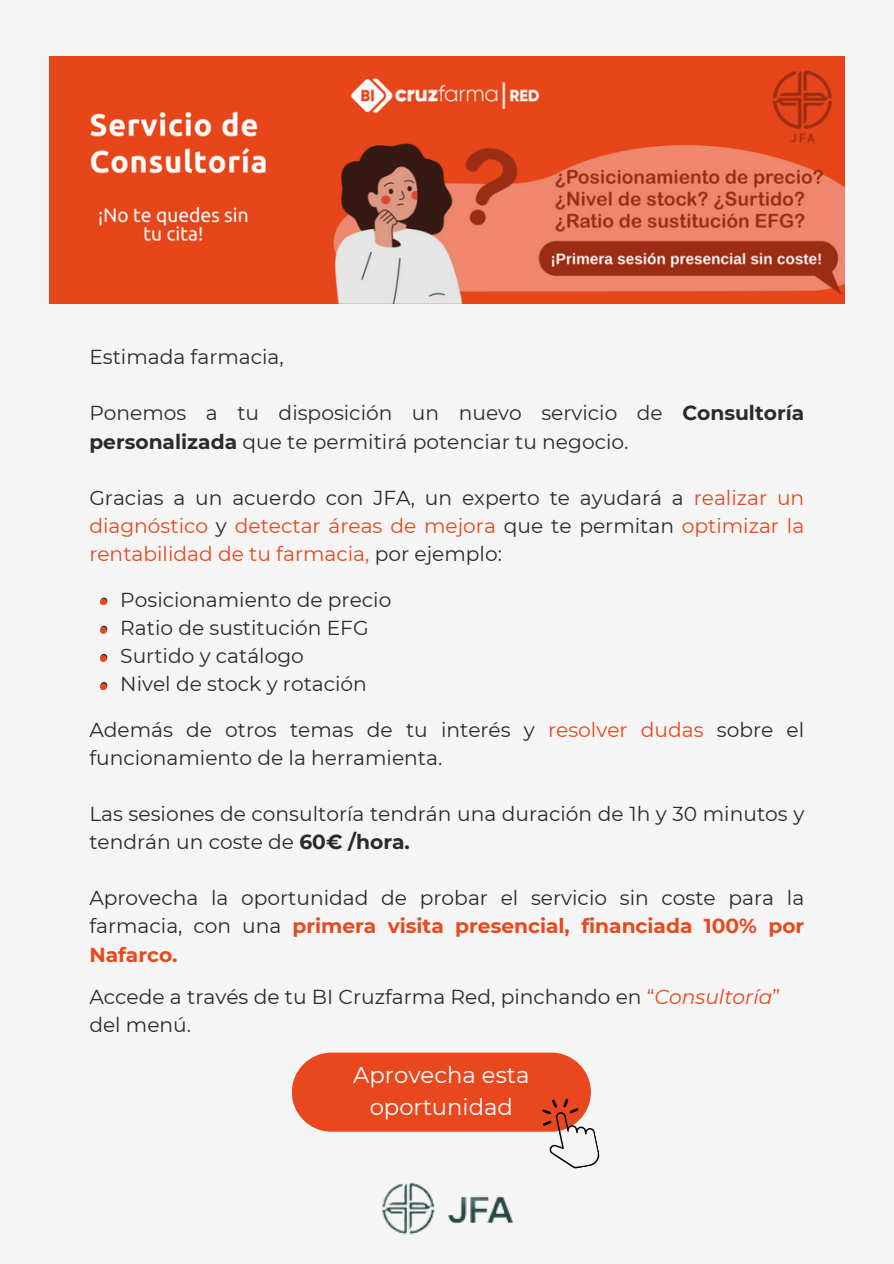
<style>
.page{position:relative;width:894px;height:1264px;background:#fff}
.page>*{position:absolute;margin:0;border:0;box-sizing:border-box;transform-origin:0 0}
.t1{font:22.8px/31.5px "Montserrat";color:#fff;text-align:center}
.t2{font:20.25px/28.2px "Montserrat";color:#2b2b2b}
.t3{font:20.25px/28.2px "Montserrat";color:#e8491d;text-align:justify}
.s1{font-weight:700}
.s2{color:#2b2b2b}
.s3{color:#e8491d}
.s4{font-weight:700;color:#e8491d}
.s5{font-style:italic;color:#e8491d}
</style>
<div class="page">
<div style="left:0;top:0;width:893px;height:1263px;background:#f5f5f5"></div>
<img style="left:49px;top:56px;width:795px;height:248px">
<div style="left:292px;top:1052px;width:298px;height:79px;background:#e9481f;border-radius:40px"></div>
<svg style="left:538px;top:1092px;width:62px;height:77px"></svg>
<img style="left:382px;top:1182px;width:131px;height:53px">
<svg style="left:100px;top:625px;width:7px;height:3px"></svg>
<div style="left:100px;top:598px;width:7px;height:7px;background:#e9481f;border-radius:50%"></div>
<div style="left:100px;top:627px;width:7px;height:6px;background:#e9481f;border-radius:50%"></div>
<div style="left:100px;top:655px;width:7px;height:7px;background:#e9481f;border-radius:50%"></div>
<div style="left:100px;top:683px;width:7px;height:7px;background:#e9481f;border-radius:50%"></div>
<p class="t2" style="left:89px;top:343px;width:196px">Estimada farmacia,</p>
<p class="t2" style="left:89px;top:399px;width:716px">Ponemos a tu disposición un nuevo servicio de <span class="s1">Consultoría personalizada</span> que te permitirá potenciar tu negocio.</p>
<p class="t3" style="left:89px;top:483px;width:716px"><span class="s2">Gracias a un acuerdo con JFA, un experto te ayudará a</span> realizar un diagnóstico <span class="s2">y</span> detectar áreas de mejora <span class="s2">que te permitan</span> optimizar la rentabilidad de tu farmacia, <span class="s2">por ejemplo:</span></p>
<p class="t2" style="left:120px;top:585px;width:272px">Posicionamiento de precio</p>
<p class="t2" style="left:120px;top:613px;width:250px">Ratio de sustitución EFG</p>
<p class="t2" style="left:120px;top:641px;width:185px">Surtido y catálogo</p>
<p class="t2" style="left:120px;top:669px;width:248px">Nivel de stock y rotación</p>
<p class="t2" style="left:89px;top:715px;width:716px">Además de otros temas de tu interés y <span class="s3">resolver dudas</span> sobre el funcionamiento de la herramienta.</p>
<p class="t2" style="left:89px;top:799px;width:716px">Las sesiones de consultoría tendrán una duración de 1h y 30 minutos y tendrán un coste de <span class="s1">60€ /hora.</span></p>
<p class="t2" style="left:89px;top:884px;width:716px;text-align:justify">Aprovecha la oportunidad de probar el servicio sin coste para la farmacia, con una <span class="s4">primera visita presencial, financiada 100% por Nafarco.</span></p>
<p class="t2" style="left:89px;top:982px;width:692px">Accede a través de tu BI Cruzfarma Red, pinchando en <span class="s3">“</span><span class="s5">Consultoría</span><span class="s3">” </span>del menú.</p>
<p class="t1" style="left:353px;top:1059px;width:178px">Aprovecha esta oportunidad</p>
</div>
